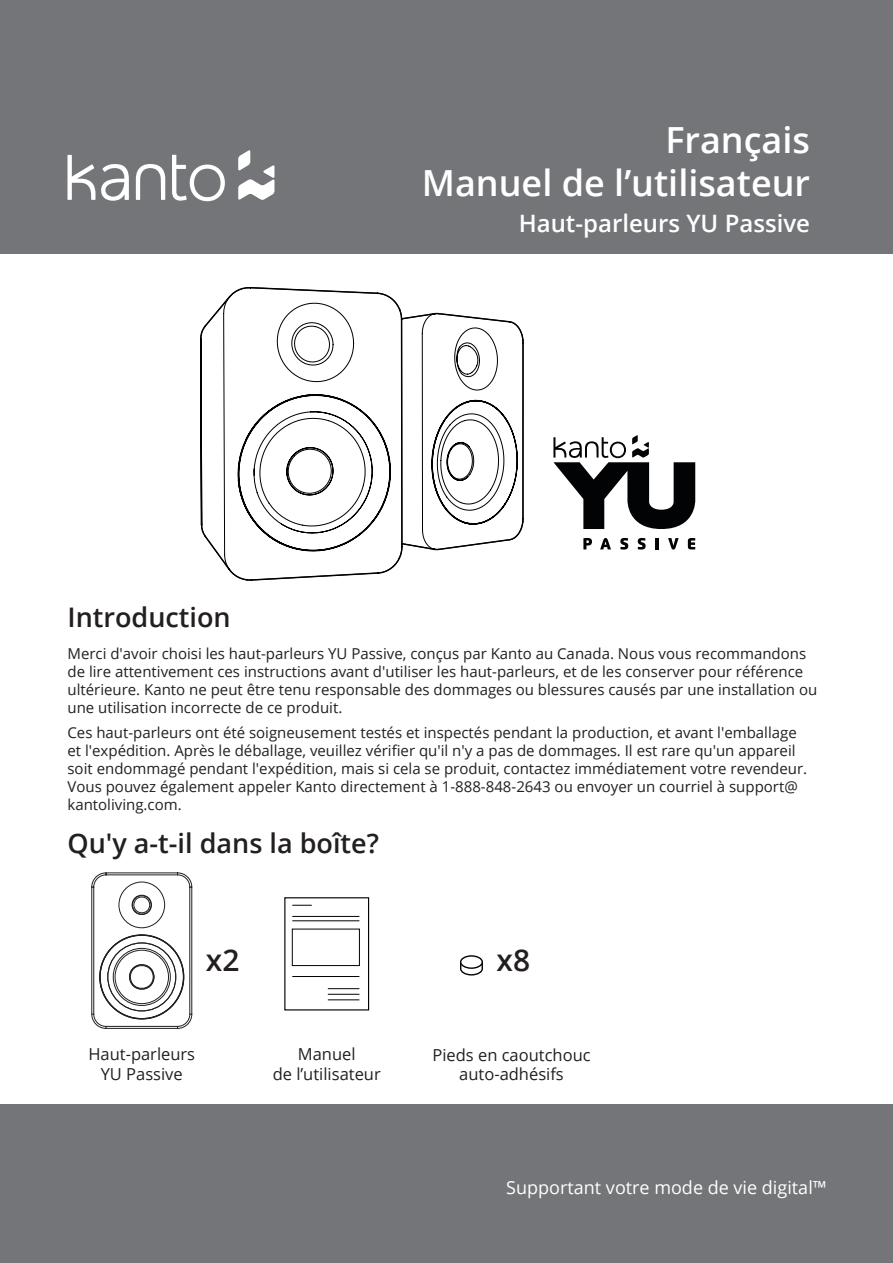
<style>
.page{position:relative;width:893px;height:1263px;background:#fff}
.page>*{position:absolute;margin:0;border:0;box-sizing:border-box;transform-origin:0 0}
.headline{font:600 36px "Open Sans";color:#fff}
.t1{font:600 30px "Open Sans";color:#231f20}
.step_n{font:600 27px "Open Sans";color:#231f20}
.Table_of_Contents_He{font:600 27px "Open Sans";color:#231f20}
.subhead{font:600 24px "Open Sans";color:#fff}
.t2{font:18px "Open Sans";color:#fff}
.t3{font:16.5px/19.8px "Open Sans";color:#231f20;text-align:center}
.t4{font:15px/18px "Open Sans";color:#231f20}
</style>
<div class="page">
<div style="left:0;top:0;width:893px;height:253px;background:#747578"></div>
<div style="left:0;top:1104px;width:893px;height:159px;background:#747578"></div>
<svg style="left:238px;top:150px;width:36px;height:50px"></svg>
<svg style="left:101px;top:164px;width:28px;height:37px"></svg>
<svg style="left:136px;top:164px;width:29px;height:36px"></svg>
<svg style="left:172px;top:155px;width:53px;height:46px"></svg>
<svg style="left:68px;top:155px;width:27px;height:45px"></svg>
<hr style="left:190px;top:887px;width:1px;height:127px;background:#231f20">
<hr style="left:192px;top:887px;width:1px;height:127px;background:#231f20">
<hr style="left:94px;top:887px;width:1px;height:127px;background:#231f20">
<hr style="left:92px;top:887px;width:1px;height:127px;background:#231f20">
<svg style="left:91px;top:1014px;width:15px;height:15px"></svg>
<svg style="left:177px;top:1014px;width:15px;height:15px"></svg>
<hr style="left:106px;top:1026px;width:72px;height:1px;background:#231f20">
<hr style="left:106px;top:1028px;width:72px;height:1px;background:#231f20">
<div style="left:113px;top:948px;width:58px;height:58px;border:1px solid #231f20;border-radius:50%"></div>
<div style="left:108px;top:943px;width:68px;height:68px;border:1px solid #231f20;border-radius:50%"></div>
<div style="left:115px;top:950px;width:54px;height:54px;border:1px solid #231f20;border-radius:50%"></div>
<svg style="left:129px;top:964px;width:25px;height:26px"></svg>
<svg style="left:91px;top:872px;width:101px;height:46px"></svg>
<div style="left:284px;top:897px;width:85px;height:113px;border:1px solid #020304"></div>
<svg style="left:292px;top:905px;width:68px;height:95px"></svg>
<svg style="left:460px;top:964px;width:23px;height:12px"></svg>
<div style="left:461px;top:956px;width:21px;height:12px;background:#fff;border-radius:50%"></div>
<div style="left:460px;top:955px;width:23px;height:14px;border:1px solid #020304;border-radius:50%"></div>
<svg style="left:200px;top:287px;width:324px;height:294px"></svg>
<svg style="left:553px;top:435px;width:143px;height:94px"></svg>
<svg style="left:583px;top:538px;width:9px;height:11px"></svg>
<svg style="left:600px;top:538px;width:11px;height:11px"></svg>
<svg style="left:620px;top:538px;width:8px;height:12px"></svg>
<svg style="left:638px;top:538px;width:8px;height:12px"></svg>
<hr style="left:655px;top:538px;width:4px;height:11px;background:#020304">
<svg style="left:668px;top:538px;width:11px;height:12px"></svg>
<svg style="left:688px;top:538px;width:7px;height:11px"></svg>
<p class="Table_of_Contents_He" style="left:68px;top:599px;width:165px">Introduction</p>
<p class="headline" style="left:665px;top:115px;width:146px">Français</p>
<p class="headline" style="left:422px;top:159px;width:390px">Manuel de l’utilisateur</p>
<p class="subhead" style="left:519px;top:207px;width:293px">Haut-parleurs YU Passive</p>
<p class="t4" style="left:68px;top:645px;width:751px">Merci d'avoir choisi les haut-parleurs YU Passive, conçus par Kanto au Canada. Nous vous recommandons de lire attentivement ces instructions avant d'utiliser les haut-parleurs, et de les conserver pour référence ultérieure. Kanto ne peut être tenu responsable des dommages ou blessures causés par une installation ou une utilisation incorrecte de ce produit.</p>
<p class="t4" style="left:68px;top:723px;width:741px">Ces haut-parleurs ont été soigneusement testés et inspectés pendant la production, et avant l'emballage et l'expédition. Après le déballage, veuillez vérifier qu'il n'y a pas de dommages. Il est rare qu'un appareil soit endommagé pendant l'expédition, mais si cela se produit, contactez immédiatement votre revendeur.<br>Vous pouvez également appeler Kanto directement à 1-888-848-2643 ou envoyer un courriel à support@ kantoliving.com.</p>
<p class="step_n" style="left:68px;top:824px;width:313px">Qu'y a-t-il dans la boîte?</p>
<p class="t1" style="left:206px;top:939px;width:35px">x2</p>
<p class="t3" style="left:88px;top:1043px;width:108px">Haut-parleurs<br>YU Passive</p>
<p class="t3" style="left:273px;top:1043px;width:110px">Manuel<br>de l’utilisateur</p>
<p class="t1" style="left:497px;top:939px;width:35px">x8</p>
<p class="t3" style="left:432px;top:1044px;width:160px">Pieds en caoutchouc auto-adhésifs</p>
<p class="t2" style="left:506px;top:1175px;width:322px">Supportant votre mode de vie digital™</p>
</div>
